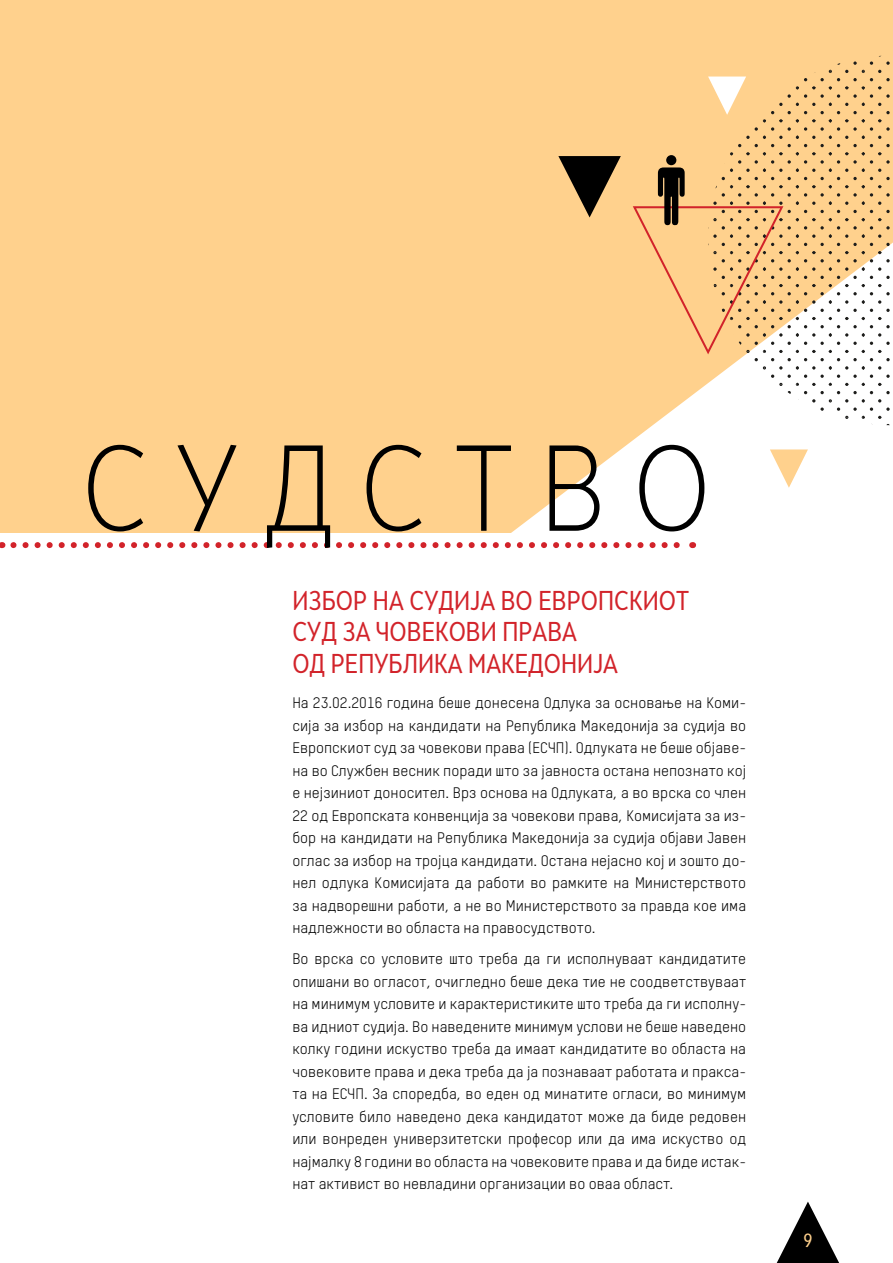
<style>
.page{position:relative;width:893px;height:1263px;background:#fff}
.page>*{position:absolute;margin:0;border:0;box-sizing:border-box;transform-origin:0 0}
.t1{font:300 114px "Skola Sans Cn";color:#000}
.t2{font:25.5px/31.5px "Skola Sans Cn";color:#d2232a}
.t3{font:18px "Skola Sans Cn";color:#ffd18d}
.t4{font:15px/22.5px "Oxfam TSTARPRO";color:#000;text-align:justify}
</style>
<div class="page">
<svg style="left:777px;top:1201px;width:62px;height:62px"></svg>
<svg style="left:1px;top:0;width:892px;height:533px;background:#ffd596"></svg>
<hr style="left:0;top:0;width:1px;height:1263px;background:#ffd18d">
<div style="left:0;top:533px;width:893px;height:359px;background:#fff"></div>
<svg style="left:558px;top:156px;width:63px;height:61px;background:#7f6846"></svg>
<svg style="left:770px;top:449px;width:38px;height:39px"></svg>
<svg style="left:13px;top:542px;width:667px;height:6px"></svg>
<svg style="left:0;top:542px;width:5px;height:714px"></svg>
<svg style="left:631px;top:56px;width:259px;height:369px"></svg>
<div style="left:666px;top:155px;width:10px;height:10px;background:#000;border-radius:50%"></div>
<h1 class="t1" style="left:82px;top:421px;width:631px">С У Д С Т В О</h1>
<h2 class="t2" style="left:292px;top:585px;width:398px">ИЗБОР НА СУДИЈА ВО ЕВРОПСКИОТ<br>СУД ЗА ЧОВЕКОВИ ПРАВА<br>ОД РЕПУБЛИКА МАКЕДОНИЈА</h2>
<p class="t4" style="left:292px;top:691px;width:455px">На 23.02.2016 година беше донесена Одлука за основање на Коми&shy;сија за избор на кандидати на Република Македонија за судија во Европскиот суд за човекови права (ЕСЧП). Одлуката не беше објаве&shy;на во Службен весник поради што за јавноста остана непознато кој е нејзиниот доносител. Врз основа на Одлуката, а во врска со член 22 од Европската конвенција за човекови права, Комисијата за из&shy;бор на кандидати на Република Македонија за судија oбјави Jавен оглас за избор на тројца кандидати. Остана нејасно кој и зошто до&shy;нел одлука Комисијата да работи во рамките на Министерството за надворешни работи, а не во Министерството за правда кое има надлежности во областа на правосудството.</p>
<p class="t4" style="left:292px;top:947px;width:455px">Во врска со условите што треба да ги исполнуваат кандидатите опишани во огласот, очигледно беше дека тие не соодветствуваат на минимум условите и карактеристиките што треба да ги исполну&shy;ва идниот судија. Во наведените минимум услови не беше наведено колку години искуство треба да имаат кандидатите во областа на човековите права и дека треба да ја познаваат работата и пракса&shy;та на ЕСЧП. За споредба, во еден од минатите огласи, во минимум условите било наведено дека кандидатот може да биде редовен или вонреден универзитетски професор или да има искуство од најмалку 8 години во областа на човековите права и да биде истак&shy;нат активист во невладини организации во оваа област.</p>
<p class="t3" style="left:803px;top:1230px;width:10px">9</p>
</div>
